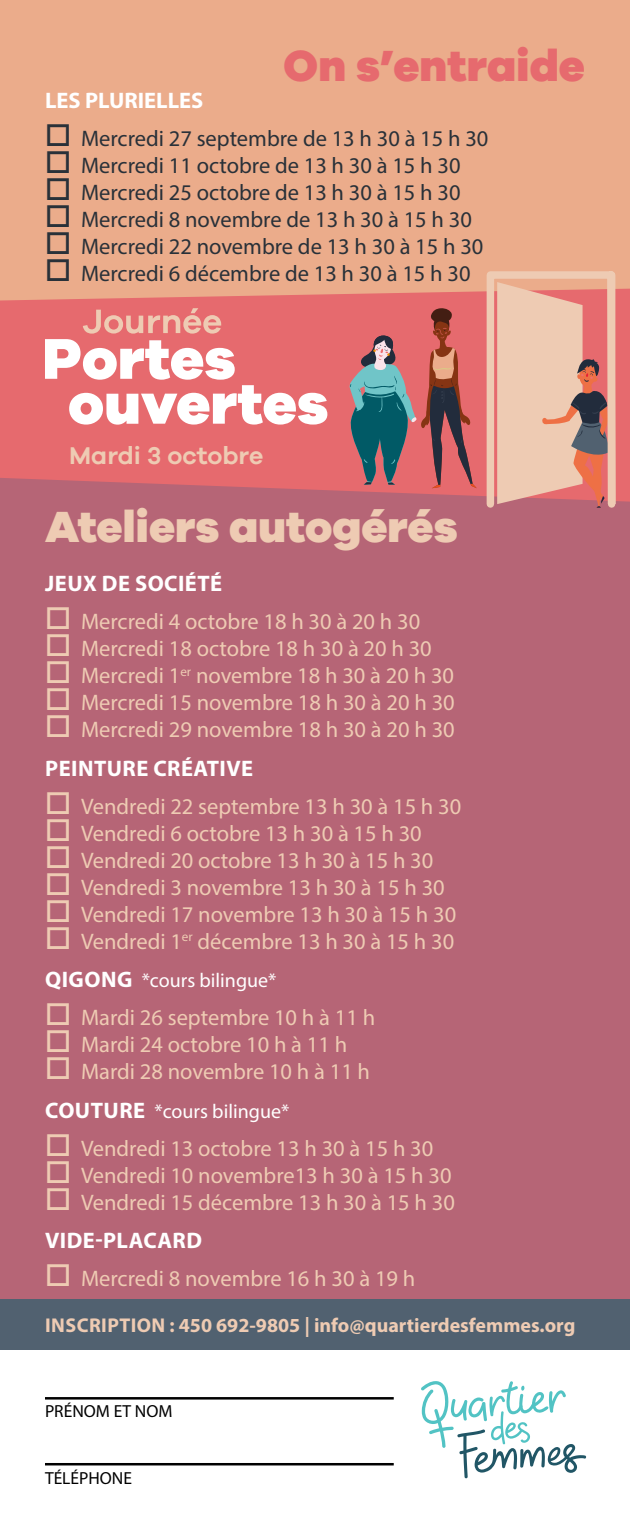
<style>
.page{position:relative;width:630px;height:1530px;background:#fff}
.page>*{position:absolute;margin:0;border:0;box-sizing:border-box;transform-origin:0 0}
.t1{font:800 45px "Galano Grotesque";color:#eecbb3}
.t2{font:800 45px "Galano Grotesque";color:#e66a6e}
.t3{font:600 25px "Galano Grotesque";color:#eecbb3}
.t4{font:22.5px/38.2px "Myriad Pro";color:#eecbb3}
.t5{font:22.5px "Myriad Pro";color:#293139}
.t6{font:700 22.5px "Myriad Pro";color:#fff}
.t7{font:700 22.5px "Myriad Pro";letter-spacing:.02em;color:#fff}
.t8{font:700 20px "Myriad Pro";color:#eecbb3}
.t9{font:20px "Myriad Pro";color:#fff}
.t10{font:17.5px "Myriad Pro";color:#000}
.s1{font-weight:700;color:#fff}
.s2{font-weight:700;font-size:22.5px}
</style>
<div class="page">
<div style="left:0;top:0;width:630px;height:289px;background:#ebac8b"></div>
<svg style="left:0;top:289px;width:630px;height:189px;background:#e66f70"></svg>
<div style="left:0;top:478px;width:630px;height:822px;background:#b66576"></div>
<hr style="left:45px;top:1397px;width:349px;height:3px;background:#000">
<hr style="left:45px;top:1463px;width:349px;height:2px;background:#000">
<svg style="left:421px;top:1381px;width:62px;height:97px"></svg>
<div style="left:0;top:1300px;width:630px;height:50px;background:#516170"></div>
<svg style="left:45px;top:308px;width:282px;height:117px"></svg>
<svg style="left:483px;top:267px;width:136px;height:1206px;background:#bf8089"></svg>
<svg style="left:348px;top:308px;width:129px;height:180px;background:#a0676a"></svg>
<h1 class="t2" style="left:283px;top:37px;width:303px">On s’entraide</h1>
<p class="t6" style="left:45px;top:86px;width:160px">LES PLURIELLES</p>
<p class="t5" style="left:45px;top:125px;width:445px">□ Mercredi 27 septembre de 13 h 30 à 15 h 30</p>
<p class="t5" style="left:45px;top:152px;width:417px">□ Mercredi 11 octobre de 13 h 30 à 15 h 30</p>
<p class="t5" style="left:45px;top:179px;width:417px">□ Mercredi 25 octobre de 13 h 30 à 15 h 30</p>
<p class="t5" style="left:45px;top:206px;width:428px">□ Mercredi 8 novembre de 13 h 30 à 15 h 30</p>
<p class="t5" style="left:45px;top:233px;width:440px">□ Mercredi 22 novembre de 13 h 30 à 15 h 30</p>
<p class="t5" style="left:45px;top:260px;width:427px">□ Mercredi 6 décembre de 13 h 30 à 15 h 30</p>
<p class="t3" style="left:69px;top:441px;width:196px">Mardi 3 octobre</p>
<h1 class="t1" style="left:45px;top:498px;width:414px">Ateliers autogérés</h1>
<p class="t7" style="left:45px;top:569px;width:179px">JEUX DE SOCIÉTÉ</p>
<p class="t4" style="left:45px;top:602px;width:377px">□ Mercredi 4 octobre 18 h 30 à 20 h 30</p>
<p class="t4" style="left:45px;top:629px;width:388px">□ Mercredi 18 octobre 18 h 30 à 20 h 30</p>
<p class="t4" style="left:45px;top:656px;width:411px">□ Mercredi 1<sup>er</sup> novembre 18 h 30 à 20 h 30</p>
<p class="t4" style="left:45px;top:683px;width:411px">□ Mercredi 15 novembre 18 h 30 à 20 h 30</p>
<p class="t4" style="left:45px;top:710px;width:411px">□ Mercredi 29 novembre 18 h 30 à 20 h 30<br><span class="s1">PEINTURE CRÉATIVE</span></p>
<p class="t4" style="left:45px;top:787px;width:418px">□ Vendredi 22 septembre 13 h 30 à 15 h 30</p>
<p class="t4" style="left:45px;top:814px;width:378px">□ Vendredi 6 octobre 13 h 30 à 15 h 30</p>
<p class="t4" style="left:45px;top:841px;width:390px">□ Vendredi 20 octobre 13 h 30 à 15 h 30</p>
<p class="t4" style="left:45px;top:868px;width:401px">□ Vendredi 3 novembre 13 h 30 à 15 h 30</p>
<p class="t4" style="left:45px;top:895px;width:413px">□ Vendredi 17 novembre 13 h 30 à 15 h 30</p>
<p class="t4" style="left:45px;top:922px;width:411px">□ Vendredi 1<sup>er</sup> décembre 13 h 30 à 15 h 30</p>
<p class="t9" style="left:45px;top:968px;width:233px"><span class="s2">QIGONG</span> *cours bilingue*</p>
<p class="t4" style="left:45px;top:998px;width:332px">□ Mardi 26 septembre 10 h à 11 h</p>
<p class="t4" style="left:45px;top:1025px;width:304px">□ Mardi 24 octobre 10 h à 11 h</p>
<p class="t4" style="left:45px;top:1052px;width:327px">□ Mardi 28 novembre 10 h à 11 h</p>
<p class="t9" style="left:45px;top:1099px;width:246px"><span class="s2">COUTURE</span> *cours bilingue*</p>
<p class="t4" style="left:45px;top:1129px;width:390px">□ Vendredi 13 octobre 13 h 30 à 15 h 30</p>
<p class="t4" style="left:45px;top:1156px;width:408px">□ Vendredi 10 novembre13 h 30 à 15 h 30</p>
<p class="t4" style="left:45px;top:1183px;width:411px">□ Vendredi 15 décembre 13 h 30 à 15 h 30<br><span class="s1">VIDE-PLACARD</span></p>
<p class="t4" style="left:45px;top:1259px;width:372px">□ Mercredi 8 novembre 16 h 30 à 19 h</p>
<p class="t8" style="left:45px;top:1313px;width:532px">INSCRIPTION : 450 692-9805 | info@quartierdesfemmes.org</p>
<p class="t10" style="left:45px;top:1400px;width:129px">PRÉNOM ET NOM</p>
<p class="t10" style="left:45px;top:1467px;width:89px">TÉLÉPHONE</p>
</div>
